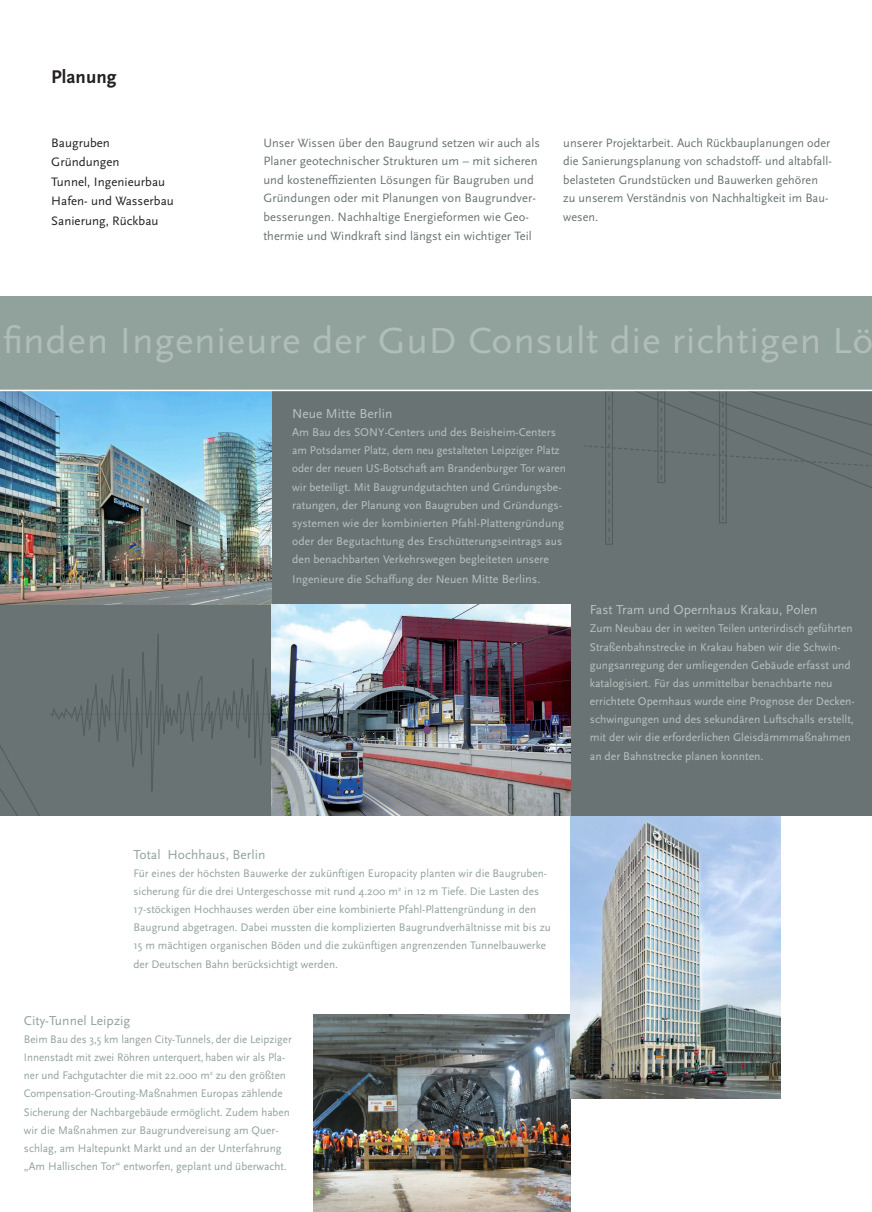
<style>
.page{position:relative;width:872px;height:1212px;background:#fff}
.page>*{position:absolute;margin:0;border:0;box-sizing:border-box;transform-origin:0 0}
.t1{font:37.95px "Scala Sans";letter-spacing:.015em;color:#b1bdb8;scale:1.04 1}
.t2{font:700 19.2px "Scala Sans";letter-spacing:.005em;color:#231f20}
.t3{font:13.5px "Scala Sans";letter-spacing:.005em;color:#b7c4be}
.t4{font:13.5px "Scala Sans";letter-spacing:.005em;color:#91a29c}
.t5{font:12.75px/19.5px "Scala Sans";letter-spacing:.005em;color:#231f20}
.t6{font:12.6px/18.6px "Scala Sans";letter-spacing:.005em;color:#697374}
.t7{font:11.7px/18.1px "Scala Sans";letter-spacing:.005em;color:#b7c4be}
.t8{font:11.7px/18.1px "Scala Sans";letter-spacing:.005em;color:#b7c4be;scale:.96 1}
.t9{font:11.55px/18.1px "Scala Sans";letter-spacing:.005em;color:#91a29c}
.t10{font:11.55px/18.1px "Scala Sans";letter-spacing:.005em;color:#91a29c;scale:.96 1}
.s1{font-size:12.3px}
</style>
<div class="page">
<div style="left:0;top:391px;width:872px;height:425px;background:#697374"></div>
<img style="left:313px;top:1014px;width:258px;height:197px">
<img style="left:0;top:391px;width:271px;height:164px">
<div style="left:605px;top:306px;width:8px;height:238px;border:1px solid #535e5d"></div>
<svg style="left:583px;top:391px;width:289px;height:150px"></svg>
<div style="left:0;top:296px;width:872px;height:94px;background:#91a29c"></div>
<hr style="left:0;top:389px;width:872px;height:2px;background:#fff">
<img style="left:0;top:555px;width:272px;height:261px">
<svg style="left:51px;top:578px;width:221px;height:238px"></svg>
<img style="left:271px;top:604px;width:300px;height:212px">
<img style="left:570px;top:816px;width:211px;height:281px">
<h2 class="t2" style="left:51px;top:67px;width:67px">Planung</h2>
<p class="t5" style="left:51px;top:133px;width:124px">Baugruben<br>Gründungen<br>Tunnel, Ingenieurbau<br>Hafen- und Wasserbau<br>Sanierung, Rückbau</p>
<p class="t6" style="left:263px;top:133px;width:278px">Unser Wissen über den Baugrund setzen wir auch als Planer geotechnischer Strukturen um – mit sicheren und kosteneffizienten Lösungen für Baugruben und Gründungen oder mit Planungen von Baugrundver&shy;besserungen. Nachhaltige Energieformen wie Geo&shy;thermie und Windkraft sind längst ein wichtiger Teil</p>
<p class="t6" style="left:563px;top:133px;width:270px">unserer Projektarbeit. Auch Rückbauplanungen oder die Sanierungsplanung von schadstoff- und altabfall&shy;belasteten Grundstücken und Bauwerken gehören zu unserem Verständnis von Nachhaltigkeit im Bau&shy;wesen.</p>
<h1 class="t1" style="left:3px;top:320px;width:838px">finden Ingenieure der GuD Consult die richtigen Lö</h1>
<p class="t3" style="left:292px;top:406px;width:102px">Neue Mitte Berlin</p>
<p class="t7" style="left:292px;top:423px;width:275px">Am Bau des SONY-Centers und des Beisheim-Centers am Potsdamer Platz, dem neu gestalteten Leipziger Platz oder der neuen US-Botschaft am Brandenburger Tor waren wir beteiligt. Mit Baugrundgutachten und Gründungsbe&shy;ratungen, der Planung von Baugruben und Gründungs&shy;systemen wie der kombinierten Pfahl-Plattengründung oder der Begutachtung des Erschütterungseintrags aus den benachbarten Verkehrswegen begleiteten unsere</p>
<p class="t7" style="left:292px;top:570px;width:250px">Ingenieure die Schaffung der Neuen <span class="s1">Mitte Berlins.</span></p>
<p class="t3" style="left:590px;top:602px;width:229px">Fast Tram und Opernhaus Krakau, Polen</p>
<p class="t8" style="left:590px;top:619px;width:277px">Zum Neubau der in weiten Teilen unterirdisch geführten Straßenbahnstrecke in Krakau haben wir die Schwin&shy;gungsanregung der umliegenden Gebäude erfasst und katalogisiert. Für das unmittelbar benachbarte neu errichtete Opernhaus wurde eine Prognose der Decken&shy;schwingungen und des sekundären Luftschalls erstellt, mit der wir die erforderlichen Gleisdämmmaßnahmen an der Bahnstrecke planen konnten.</p>
<p class="t4" style="left:133px;top:846px;width:133px">Total Hochhaus, Berlin</p>
<p class="t9" style="left:133px;top:864px;width:419px">Für eines der höchsten Bauwerke der zukünftigen Europacity planten wir die Baugruben&shy;sicherung für die drei Untergeschosse mit rund 4.200 m<sup>2</sup> in 12 m Tiefe. Die Lasten des 17-stöckigen Hochhauses werden über eine kombinierte Pfahl-Plattengründung in den Baugrund abgetragen. Dabei mussten die komplizierten Baugrundverhältnisse mit bis zu 15 m mächtigen organischen Böden und die zukünftigen angrenzenden Tunnelbauwerke der Deutschen Bahn berücksichtigt werden.</p>
<p class="t4" style="left:24px;top:1012px;width:108px">City-Tunnel Leipzig</p>
<p class="t10" style="left:24px;top:1030px;width:280px">Beim Bau des 3,5 km langen City-Tunnels, der die Leipziger Innenstadt mit zwei Röhren unterquert, haben wir als Pla&shy;ner und Fachgutachter die mit 22.000 m<sup>2</sup> zu den größten Compensation-Grouting-Maßnahmen Europas zählende Sicherung der Nachbargebäude ermöglicht. Zudem haben wir die Maßnahmen zur Baugrundvereisung am Quer&shy;schlag, am Haltepunkt Markt und an der Unterfahrung „Am Hallischen Tor“ entworfen, geplant und überwacht.</p>
</div>
